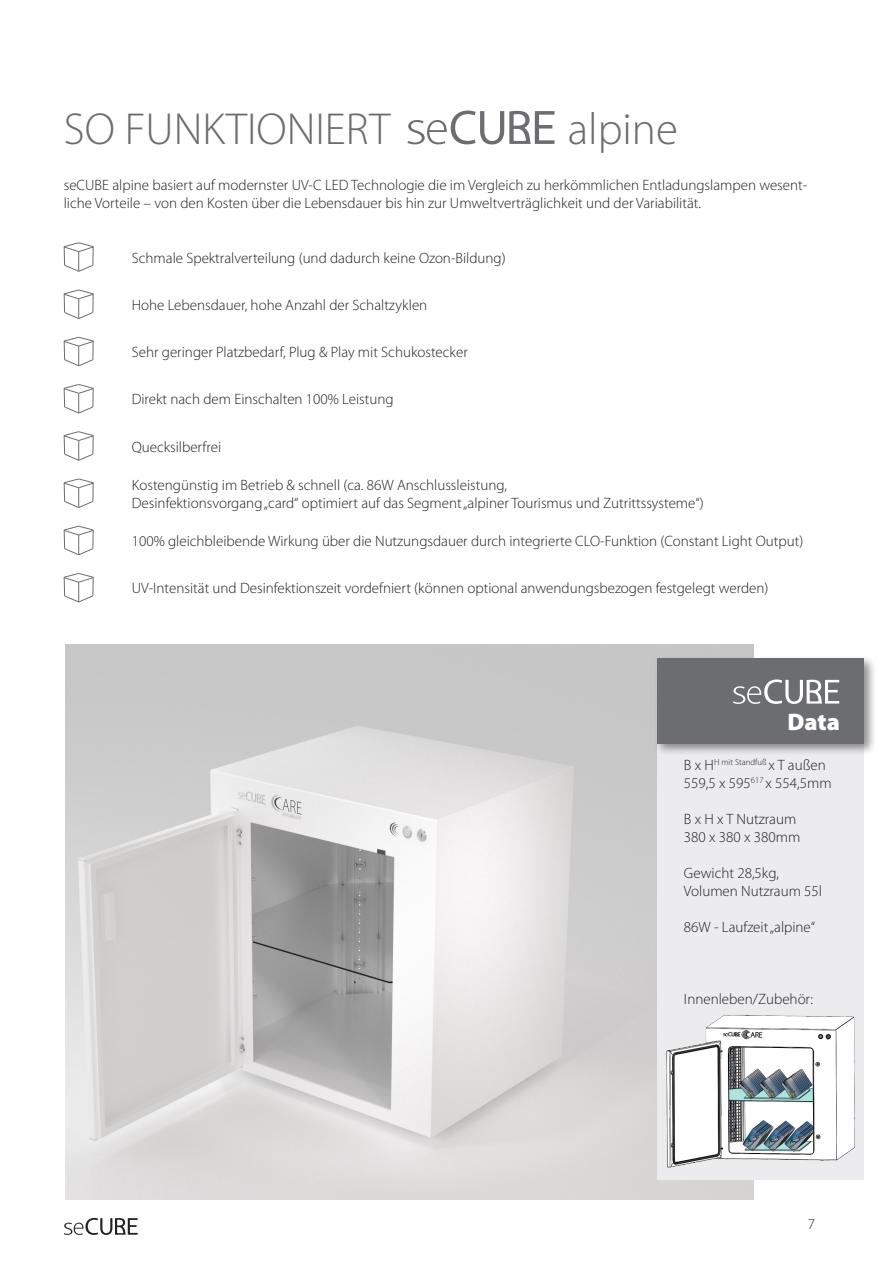
<style>
.page{position:relative;width:893px;height:1263px;background:#fff}
.page>*{position:absolute;margin:0;border:0;box-sizing:border-box;transform-origin:0 0}
.t1{font:300 45px "Myriad Pro";color:#6c6d70}
.t2{font:900 24px "Myriad Pro";color:#fff}
.t3{font:300 15px/18px "Myriad Pro";color:#231f20}
.t4{font:300 8.7px "Myriad Pro";color:#231f20}
.s1{font-size:15px}
</style>
<div class="page">
<img style="left:66px;top:644px;width:688px;height:555px">
<svg style="left:64px;top:1218px;width:74px;height:17px"></svg>
<svg style="left:407px;top:111px;width:147px;height:33px"></svg>
<svg style="left:63px;top:242px;width:31px;height:30px"></svg>
<svg style="left:63px;top:384px;width:31px;height:30px"></svg>
<svg style="left:63px;top:289px;width:31px;height:30px"></svg>
<svg style="left:63px;top:431px;width:31px;height:30px"></svg>
<svg style="left:63px;top:525px;width:31px;height:30px"></svg>
<svg style="left:63px;top:336px;width:31px;height:31px"></svg>
<svg style="left:63px;top:478px;width:31px;height:30px"></svg>
<svg style="left:63px;top:573px;width:31px;height:30px"></svg>
<div style="left:658px;top:677px;width:206px;height:502px;background:#ececee"></div>
<div style="left:654px;top:655px;width:222px;height:102px;background:#231f20;opacity:.5"></div>
<div style="left:658px;top:659px;width:206px;height:85px;background:#6c6d70"></div>
<svg style="left:733px;top:679px;width:106px;height:25px"></svg>
<img style="left:666px;top:1015px;width:189px;height:153px">
<p class="t1" style="left:64px;top:105px;width:328px">SO FUNKTIONIERT</p>
<p class="t1" style="left:568px;top:105px;width:112px">alpine</p>
<p class="t3" style="left:64px;top:176px;width:745px">seCUBE alpine basiert auf modernster UV-C LED Technologie die im Vergleich zu herkömmlichen Entladungslampen wesent&shy;liche Vorteile – von den Kosten über die Lebensdauer bis hin zur Umweltverträglichkeit und der Variabilität.</p>
<p class="t3" style="left:132px;top:249px;width:375px">Schmale Spektralverteilung (und dadurch keine Ozon-Bildung)</p>
<p class="t3" style="left:132px;top:296px;width:297px">Hohe Lebensdauer, hohe Anzahl der Schaltzyklen</p>
<p class="t3" style="left:132px;top:343px;width:337px">Sehr geringer Platzbedarf, Plug &amp; Play mit Schukostecker</p>
<p class="t3" style="left:132px;top:391px;width:263px">Direkt nach dem Einschalten 100% Leistung</p>
<p class="t3" style="left:132px;top:438px;width:91px">Quecksilberfrei</p>
<p class="t3" style="left:132px;top:476px;width:377px">Kostengünstig im Betrieb &amp; schnell (ca. 86W Anschlussleistung,</p>
<p class="t3" style="left:132px;top:494px;width:574px">Desinfektionsvorgang „card“ optimiert auf das Segment „alpiner Tourismus und Zutrittssysteme“)</p>
<p class="t3" style="left:132px;top:532px;width:673px">100% gleichbleibende Wirkung über die Nutzungsdauer durch integrierte CLO-Funktion (Constant Light Output)</p>
<p class="t3" style="left:132px;top:579px;width:638px">UV-Intensität und Desinfektionszeit vordefniert (können optional anwendungsbezogen festgelegt werden)</p>
<p class="t2" style="left:787px;top:708px;width:54px">Data</p>
<p class="t4" style="left:684px;top:757px;width:143px"><span class="s1">B x H</span>H mit Standfuß <span class="s1">x T außen</span></p>
<p class="t3" style="left:684px;top:774px;width:149px">559,5 x 595<sup>617</sup> x 554,5mm</p>
<p class="t3" style="left:684px;top:810px;width:114px">B x H x T Nutzraum</p>
<p class="t3" style="left:684px;top:828px;width:118px">380 x 380 x 380mm</p>
<p class="t3" style="left:684px;top:864px;width:140px">Gewicht 28,5kg,<br>Volumen Nutzraum 55l</p>
<p class="t3" style="left:684px;top:918px;width:133px">86W - Laufzeit „alpine“</p>
<p class="t3" style="left:684px;top:990px;width:130px">Innenleben/Zubehör:</p>
<p class="t3" style="left:808px;top:1215px;width:9px">7</p>
</div>
